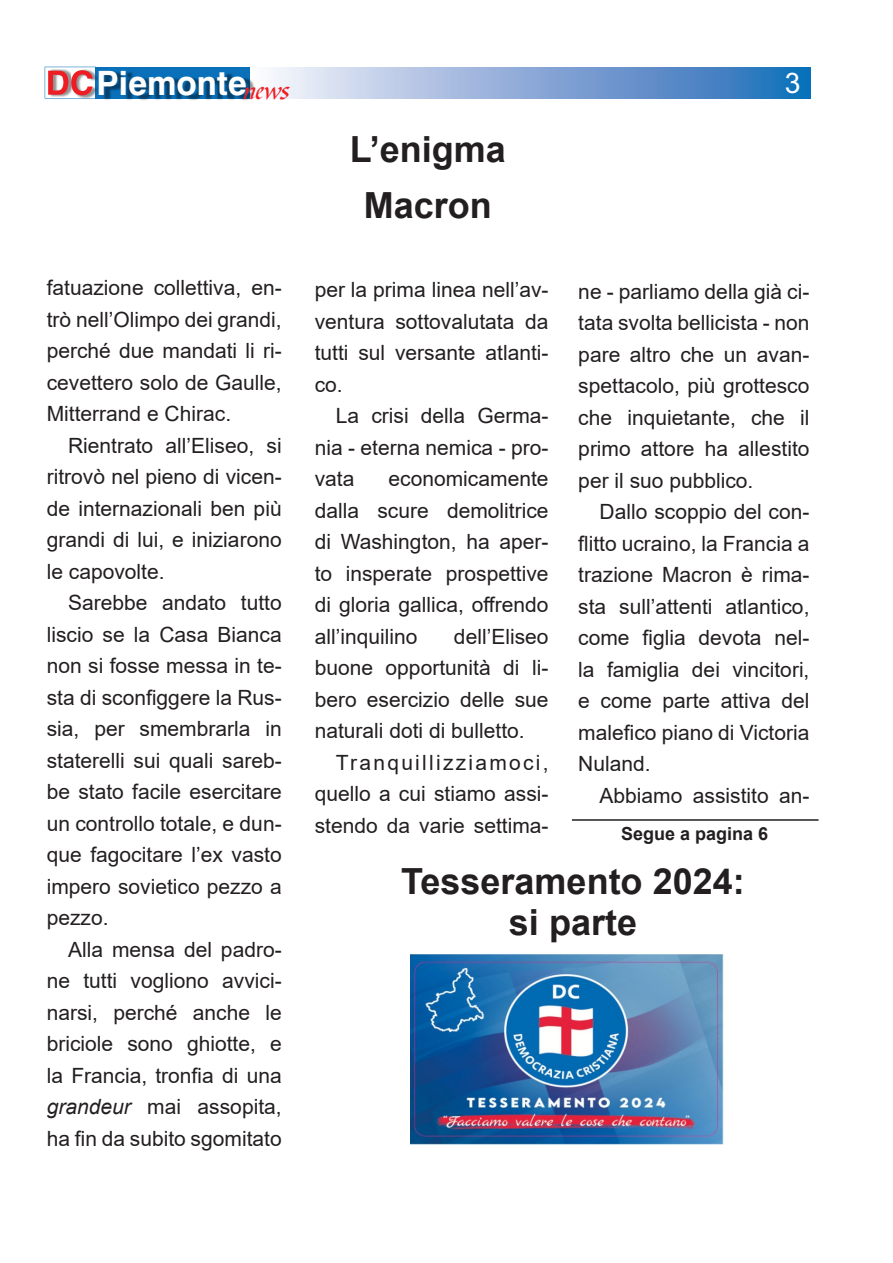
<style>
.page{position:relative;width:893px;height:1263px;background:#fff}
.page>*{position:absolute;margin:0;border:0;box-sizing:border-box;transform-origin:0 0}
.t1{font:700 36px "Arial";color:#231f20}
.t2{font:700 33.6px "Swiss 721 BT";color:#fff}
.t3{font:28.35px "Arial";color:#fff}
.t4{font:21px/31.5px "Arial";color:#231f20;text-align:justify}
.t5{font:700 18px "Arial";color:#231f20}
.s1{font-style:italic}
</style>
<div class="page">
<svg style="left:272px;top:67px;width:539px;height:31px;background:#86aad6"></svg>
<div style="left:95px;top:67px;width:155px;height:32px;background:#0970b9"></div>
<div style="left:71px;top:69px;width:28px;height:31px;background:#231f20;opacity:.49"></div>
<div style="left:101px;top:71px;width:154px;height:32px;background:#231f20;opacity:.49"></div>
<svg style="left:45px;top:67px;width:51px;height:32px"></svg>
<hr style="left:572px;top:819px;width:247px;height:2px;background:#231f20">
<img style="left:410px;top:954px;width:314px;height:190px">
<h2 class="t2" style="left:97px;top:62px;width:194px">Piemonte<sub>news</sub></h2>
<h3 class="t3" style="left:785px;top:63px;width:17px">3</h3>
<p class="t4" style="left:47px;top:272px;width:236px">fatuazione collettiva, en&shy;trò nell’Olimpo dei grandi, perché due mandati li ri&shy;cevettero solo de Gaulle, Mitterrand e Chirac.</p>
<p class="t4" style="left:47px;top:430px;width:236px;text-indent:21px">Rientrato all’Eliseo, si ritrovò nel pieno di vicen&shy;de internazionali ben più grandi di lui, e iniziarono le capovolte.</p>
<p class="t4" style="left:47px;top:587px;width:236px;text-indent:21px">Sarebbe andato tutto liscio se la Casa Bianca non si fosse messa in te&shy;sta di sconfiggere la Rus&shy;sia, per smembrarla in staterelli sui quali sareb&shy;be stato facile esercitare un controllo totale, e dun&shy;que fagocitare l’ex vasto impero sovietico pezzo a pezzo.</p>
<p class="t4" style="left:47px;top:934px;width:236px;text-indent:21px">Alla mensa del padro&shy;ne tutti vogliono avvici&shy;narsi, perché anche le briciole sono ghiotte, e la Francia, tronfia di una <span class="s1">grandeur</span> mai assopita, ha fin da subito sgomitato</p>
<p class="t1" style="left:350px;top:124px;width:158px">L’enigma</p>
<p class="t1" style="left:364px;top:180px;width:130px">Macron</p>
<p class="t4" style="left:315px;top:274px;width:235px">per la prima linea nell’av&shy;ventura sottovalutata da tutti sul versante atlanti&shy;co.</p>
<p class="t4" style="left:315px;top:400px;width:235px;text-indent:21px">La crisi della Germa&shy;nia - eterna nemica - pro&shy;vata</p>
<p class="t4" style="left:578px;top:275px;width:233px">ne - parliamo della già ci&shy;tata svolta bellicista - non pare altro che un avan&shy;spettacolo, più grottesco che inquietante, che il primo attore ha allestito per il suo pubblico.</p>
<p class="t4" style="left:578px;top:496px;width:233px;text-indent:21px">Dallo scoppio del con&shy;flitto ucraino, la Francia a trazione Macron è rima&shy;sta sull’attenti atlantico, come figlia devota nel&shy;la famiglia dei vincitori, e come parte attiva del malefico piano di Victoria Nuland.</p>
<p class="t4" style="left:600px;top:779px;width:211px">Abbiamo assistito an-</p>
<p class="t4" style="left:315px;top:463px;width:235px;text-indent:74px">economicamente dalla scure demolitrice di Washington, ha aper&shy;to insperate prospettive di gloria gallica, offrendo all’inquilino</p>
<p class="t4" style="left:315px;top:620px;width:235px;text-indent:139px">dell’Eliseo buone opportunità di li&shy;bero esercizio delle sue naturali doti di bulletto.</p>
<p class="t4" style="left:315px;top:746px;width:235px;text-indent:21px">Tranquillizziamoci, quello a cui stiamo assi&shy;stendo da varie settima-</p>
<p class="t5" style="left:621px;top:821px;width:149px">Segue a pagina 6</p>
<p class="t1" style="left:401px;top:856px;width:345px">Tesseramento 2024:</p>
<p class="t1" style="left:509px;top:897px;width:130px">si parte</p>
</div>
